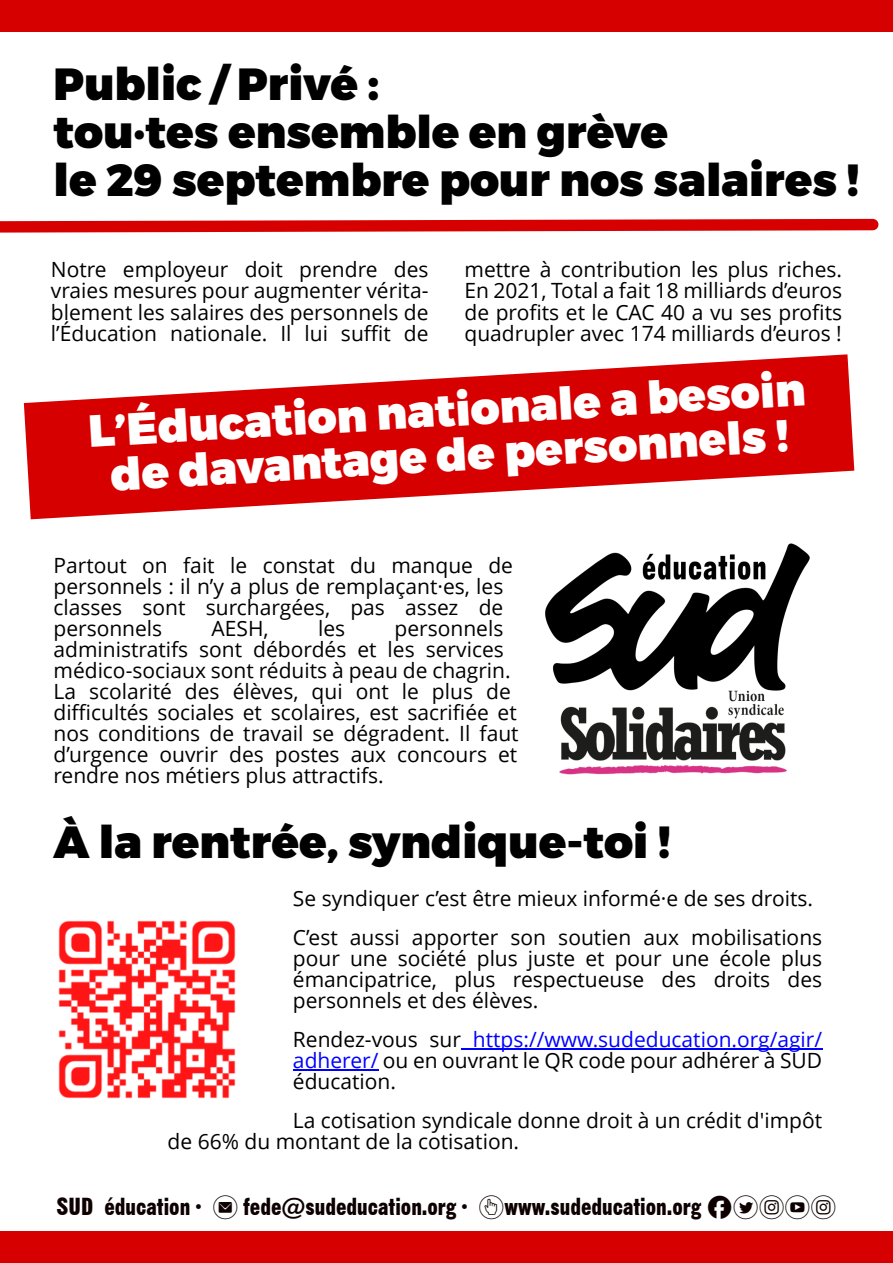
<style>
.page{position:relative;width:893px;height:1263px;background:#fff}
.page>*{position:absolute;margin:0;border:0;box-sizing:border-box;transform-origin:0 0}
.t1{font:900 45px/48px "Montserrat";color:#000}
.t2{font:900 45px/44.8px "Montserrat";color:#fff;text-align:center}
.t3{font:24px "Gothic No 13 BT";color:#0d0000}
.t4{font:21px/21px "Open Sans";color:#000;text-align:justify}
.s1{color:#00f}
.s2{font-family:"typeecon"}
</style>
<div class="page">
<div style="left:0;top:0;width:893px;height:32px;background:#d70000"></div>
<div style="left:0;top:1231px;width:893px;height:32px;background:#d70000"></div>
<img style="left:545px;top:543px;width:265px;height:232px">
<svg style="left:0;top:218px;width:879px;height:15px"></svg>
<svg style="left:24px;top:354px;width:830px;height:165px;fill:#d70000"></svg>
<hr style="left:461px;top:1049px;width:361px;height:1px;background:#00f">
<hr style="left:293px;top:1070px;width:85px;height:1px;background:#00f">
<img style="left:58px;top:920px;width:178px;height:179px">
<h1 class="t1" style="left:53px;top:60px;width:808px">Public / Privé :<br>tou·tes ensemble en grève<br>le 29 septembre pour nos salaires !</h1>
<p class="t4" style="left:51px;top:261px;width:379px">Notre employeur doit prendre des vraies mesures pour augmenter vérita&shy;blement les salaires des personnels de l’Éducation nationale. Il lui suffit de</p>
<p class="t4" style="left:464px;top:261px;width:379px">mettre à contribution les plus riches.<br>En 2021, Total a fait 18 milliards d’euros de profits et le CAC 40 a vu ses profits quadrupler avec 174 milliards d’euros !</p>
<h1 class="t2" style="left:88px;top:406px;width:719px;rotate:-3deg">L’Éducation nationale a besoin de davantage de personnels !</h1>
<p class="t4" style="left:53px;top:557px;width:461px;text-align:left">Partout on fait le constat du manque de personnels : il n’y a plus de remplaçant·es, les classes sont surchargées, pas assez de personnels</p>
<p class="t4" style="left:53px;top:620px;width:467px;text-align:left;text-indent:341px">personnels administratifs sont débordés et les services médico-sociaux sont réduits à peau de chagrin.<br>La scolarité des élèves, qui ont le plus de difficultés sociales et scolaires, est sacrifiée et nos conditions de travail se dégradent. Il faut d’urgence ouvrir des postes aux concours et rendre nos métiers plus attractifs.</p>
<h1 class="t1" style="left:53px;top:817px;width:619px">À la rentrée, syndique-toi !</h1>
<p class="t4" style="left:293px;top:881px;width:531px;line-height:39px">Se syndiquer c’est être mieux informé·e de ses droits.<br>C’est aussi apporter son soutien aux mobilisations</p>
<p class="t4" style="left:293px;top:950px;width:531px">pour une société plus juste et pour une école plus émancipatrice, plus respectueuse des droits des personnels et des élèves.</p>
<p class="t4" style="left:293px;top:1031px;width:531px">Rendez-vous sur <span class="s1">https://www.sudeducation.org/agir/ adherer/</span> ou en ouvrant le QR code pour adhérer à SUD éducation.</p>
<p class="t4" style="left:168px;top:1112px;width:656px;text-indent:125px">La cotisation syndicale donne droit à un crédit d'impôt de 66% du montant de la cotisation.</p>
<p class="t4" style="left:212px;top:620px;width:59px">AESH,</p>
<p class="t4" style="left:318px;top:620px;width:29px">les</p>
<p class="t3" style="left:57px;top:1197px;width:781px">SUD éducation · <span class="s2">e</span> fede@sudeducation.org · <span class="s2">u</span>www.sudeducation.org <span class="s2">Ftiyi</span></p>
</div>
